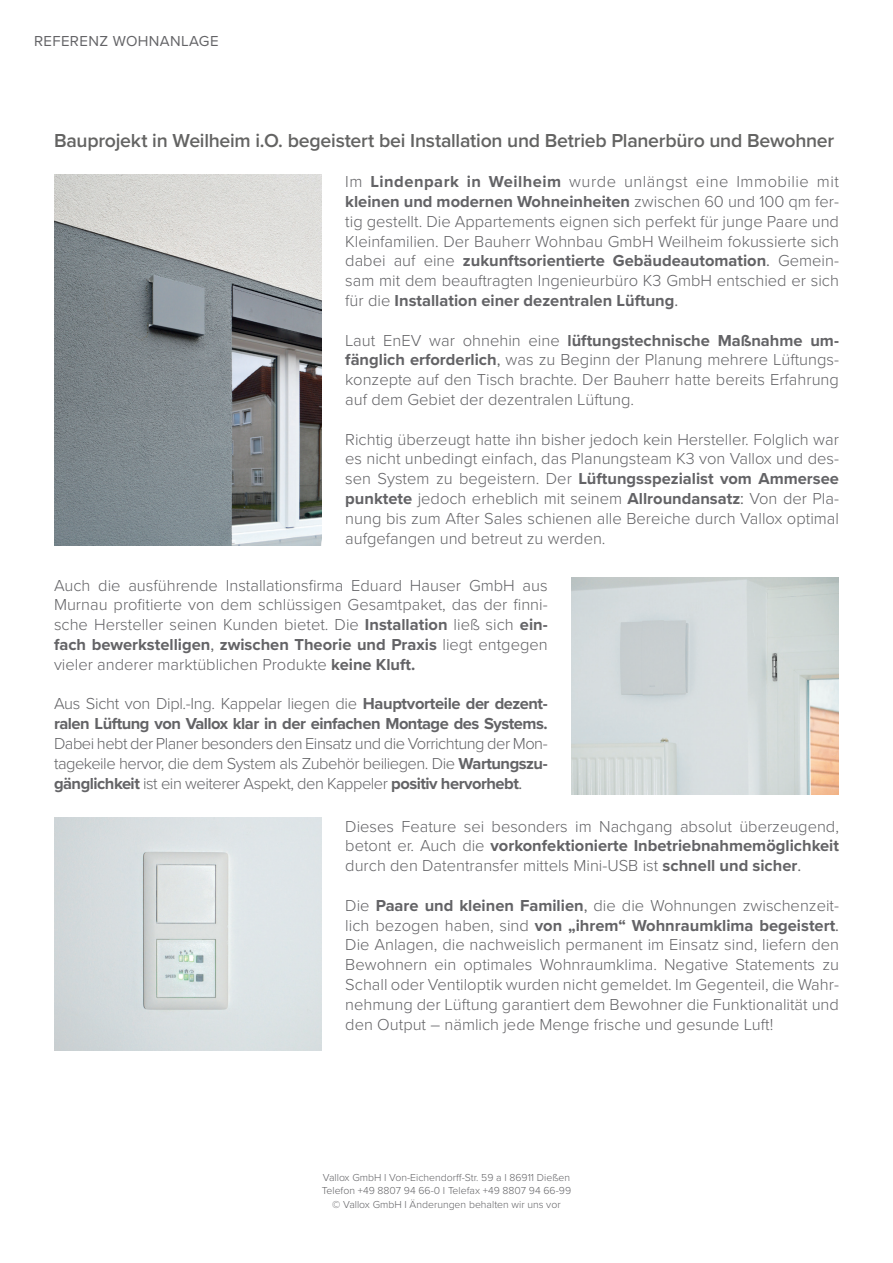
<style>
.page{position:relative;width:893px;height:1263px;background:#fff}
.page>*{position:absolute;margin:0;border:0;box-sizing:border-box;transform-origin:0 0}
.t1{font:600 19.5px "Proxima Nova";letter-spacing:-.015em;color:#646463}
.t2{font:300 16.5px/19.8px "Proxima Nova";color:#636366;text-align:justify}
.t3{font:700 16.5px/19.8px "Proxima Nova";letter-spacing:-.03em;color:#636366}
.t4{font:15px "Proxima Nova";letter-spacing:.025em;color:#636366}
.t5{font:300 10.5px/13.5px "Proxima Nova";color:#636366;text-align:center}
.s1{font-weight:700}
.s2{font-weight:400}
.s3{font-weight:300}
</style>
<div class="page">
<img style="left:54px;top:174px;width:268px;height:371px">
<img style="left:54px;top:818px;width:268px;height:232px">
<img style="left:571px;top:578px;width:268px;height:216px">
<p class="t4" style="left:34px;top:30px;width:186px">REFERENZ WOHNANLAGE</p>
<p class="t1" style="left:54px;top:126px;width:782px">Bauprojekt in Weilheim i.O. begeistert bei Installation und Betrieb Planerbüro und Bewohner</p>
<p class="t2" style="left:345px;top:171px;width:495px">Im <span class="s1">Lindenpark in Weilheim</span> wurde unlängst eine Immobilie mit <span class="s1">kleinen und modernen Wohneinheiten</span> zwischen 60 und 100 qm fer&shy;tig gestellt. Die Appartements eignen sich perfekt für junge Paare und Kleinfamilien. Der Bauherr Wohnbau GmbH Weilheim fokussierte sich dabei auf eine <span class="s1">zukunftsorientierte Gebäudeautomation</span><span class="s2">.</span> Gemein&shy;sam mit dem beauftragten Ingenieurbüro K3 GmbH entschied er sich für die <span class="s1">Installation einer dezentralen Lüftung</span><span class="s2">.</span></p>
<p class="t2" style="left:345px;top:329px;width:495px">Laut EnEV war ohnehin eine <span class="s1">lüftungstechnische Maßnahme um&shy;fänglich erforderlich</span><span class="s2">,</span> was zu Beginn der Planung mehrere Lüftungs&shy;konzepte auf den Tisch brachte. Der Bauherr hatte bereits Erfahrung auf dem Gebiet der dezentralen Lüftung.</p>
<p class="t2" style="left:345px;top:428px;width:495px">Richtig überzeugt hatte ihn bisher jedoch kein Hersteller. Folglich war es nicht unbedingt einfach, das Planungsteam K3 von Vallox und des&shy;sen System zu begeistern. Der <span class="s1">Lüftungsspezialist vom Ammersee punktete</span> jedoch erheblich mit seinem <span class="s1">Allroundansatz</span><span class="s2">:</span> Von der Pla&shy;nung bis zum After Sales schienen alle Bereiche durch Vallox optimal aufgefangen und betreut zu werden.</p>
<p class="t2" style="left:54px;top:574px;width:495px">Auch die ausführende Installationsfirma Eduard Hauser GmbH aus Murnau profitierte von dem schlüssigen Gesamtpaket, das der finni&shy;sche Hersteller seinen Kunden bietet. Die <span class="s1">Installation</span> ließ sich <span class="s1">ein&shy;fach bewerkstelligen</span><span class="s2">,</span> <span class="s1">zwischen Theorie und Praxis</span> liegt entgegen vieler anderer marktüblichen Produkte <span class="s1">keine Kluft.</span></p>
<p class="t3" style="left:54px;top:694px;width:495px"><span class="s3">Aus Sicht von Dipl.-Ing. Kappelar liegen die</span> Hauptvorteile der dezent&shy;ralen Lüftung von Vallox klar in der einfachen Montage des Systems.</p>
<p class="t2" style="left:54px;top:733px;width:495px">Dabei hebt der Planer besonders den Einsatz und die Vorrichtung der Mon&shy;tagekeile hervor, die dem System als Zubehör beiliegen. Die <span class="s1">Wartungszu&shy;gänglichkeit</span> ist ein weiterer Aspekt, den Kappeler <span class="s1">positiv hervorhebt</span><span class="s2">.</span></p>
<p class="t2" style="left:345px;top:815px;width:495px">Dieses Feature sei besonders im Nachgang absolut überzeugend, betont er. Auch die <span class="s1">vorkonfektionierte Inbetriebnahmemöglichkeit </span>durch den Datentransfer mittels Mini-USB ist <span class="s1">schnell und sicher</span><span class="s2">.</span></p>
<p class="t2" style="left:345px;top:895px;width:495px">Die <span class="s1">Paare und kleinen Familien</span><span class="s2">,</span> die die Wohnungen zwischenzeit&shy;lich bezogen haben, sind <span class="s1">von „ihrem“ Wohnraumklima begeistert</span><span class="s2">.<br></span>Die Anlagen, die nachweislich permanent im Einsatz sind, liefern den Bewohnern ein optimales Wohnraumklima. Negative Statements zu Schall oder Ventiloptik wurden nicht gemeldet. Im Gegenteil, die Wahr&shy;nehmung der Lüftung garantiert dem Bewohner die Funktionalität und den Output – nämlich jede Menge frische und gesunde Luft!</p>
<p class="t5" style="left:322px;top:1170px;width:251px">Vallox GmbH I Von-Eichendorff-Str. 59 a I 86911 Dießen<br>Telefon +49 8807 94 66-0 I Telefax +49 8807 94 66-99 © Vallox GmbH I Änderungen behalten wir uns vor</p>
</div>
